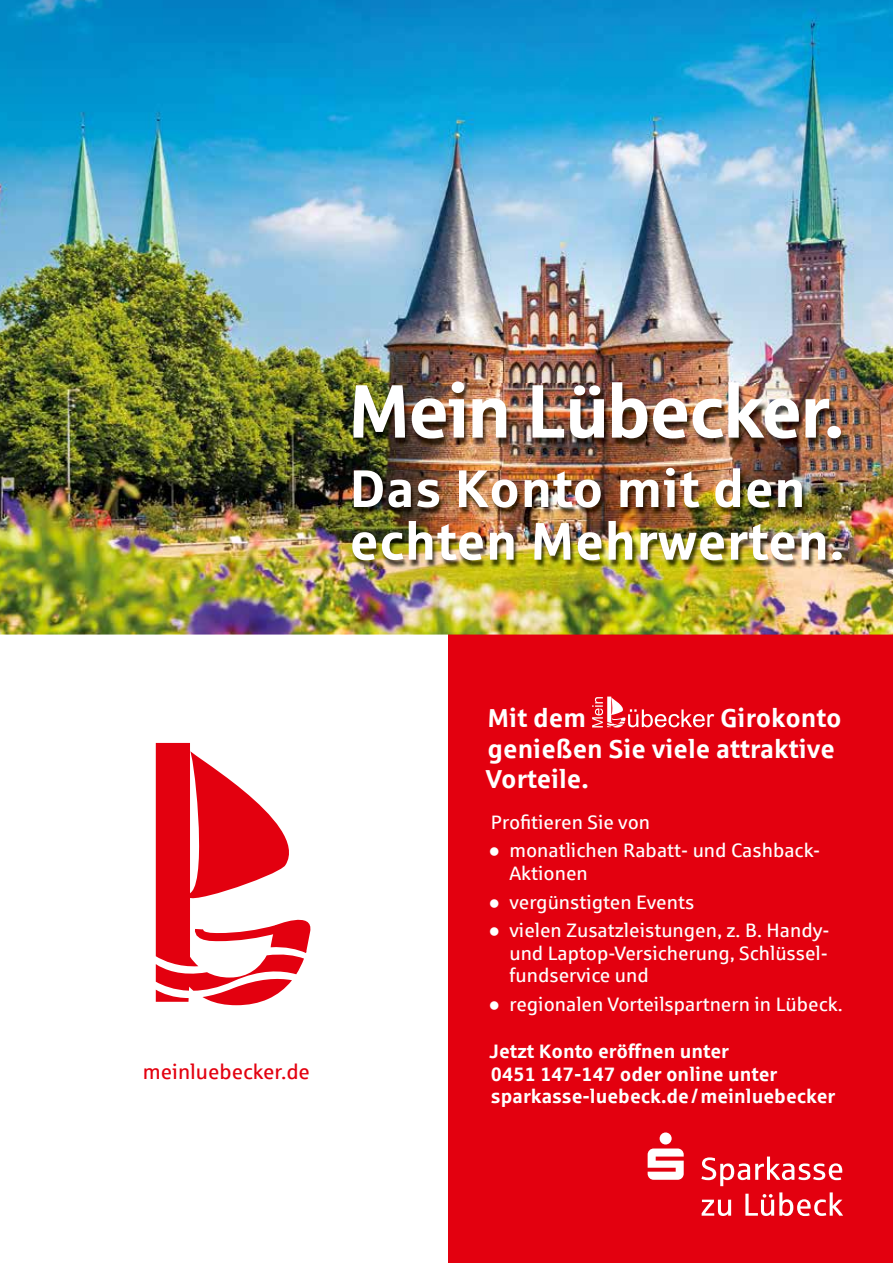
<style>
.page{position:relative;width:893px;height:1263px;background:#fff}
.page>*{position:absolute;margin:0;border:0;box-sizing:border-box;transform-origin:0 0}
.t1{font:75.3px "Sparkasse Head";letter-spacing:.005em;color:#fff}
.t2{font:700 52.65px/52.7px "Sparkasse Rg";letter-spacing:.005em;color:#fff}
.t3{font:700 25.95px/30.6px "Sparkasse Rg";color:#fff}
.t4{font:21px "Sparkasse Rg";color:#e3000f}
.t5{font:19.5px/22.6px "Sparkasse Rg";color:#fff}
.t6{font:700 19.5px/22.6px "Sparkasse Rg";color:#fff}
.s1{font-family:"Helvetica";font-weight:700}
</style>
<div class="page">
<div style="left:448px;top:634px;width:445px;height:629px;background:#e3000f"></div>
<img style="left:0;top:0;width:893px;height:634px">
<img style="left:353px;top:384px;width:493px;height:63px">
<img style="left:352px;top:470px;width:495px;height:98px">
<svg style="left:156px;top:743px;width:155px;height:262px"></svg>
<svg style="left:592px;top:696px;width:122px;height:31px"></svg>
<svg style="left:648px;top:1132px;width:36px;height:48px"></svg>
<svg style="left:701px;top:1156px;width:141px;height:30px"></svg>
<svg style="left:702px;top:1200px;width:29px;height:16px"></svg>
<svg style="left:745px;top:1192px;width:98px;height:24px"></svg>
<svg style="left:0;top:0;width:4px;height:6px"></svg>
<h1 class="t1" style="left:350px;top:363px;width:495px">Mein Lübecker.</h1>
<h2 class="t2" style="left:349px;top:460px;width:496px">Das Konto mit den echten Mehrwerten.</h2>
<p class="t4" style="left:143px;top:1059px;width:169px">meinluebecker.de</p>
<h3 class="t3" style="left:486px;top:702px;width:357px;text-indent:235px">Girokonto genießen Sie viele attraktive<br>Vorteile.</h3>
<p class="t5" style="left:491px;top:810px;width:161px">Profitieren Sie von</p>
<p class="t5" style="left:509px;top:839px;width:312px;text-indent:-21px"><span class="s1">●</span> monatlichen Rabatt- und Cashback-<br>Aktionen</p>
<p class="t5" style="left:488px;top:890px;width:207px"><span class="s1">●</span> vergünstigten Events</p>
<p class="t5" style="left:509px;top:918px;width:322px;text-align:justify;text-indent:-21px"><span class="s1">●</span> vielen Zusatzleistungen, z. B. Handy&shy;und Laptop-Versicherung, Schlüssel&shy;fundservice und</p>
<p class="t5" style="left:488px;top:992px;width:356px"><span class="s1">●</span> regionalen Vorteilspartnern in Lübeck.</p>
<p class="t6" style="left:489px;top:1039px;width:348px">Jetzt Konto eröffnen unter<br>0451 147-147 oder online unter sparkasse-luebeck.de/meinluebecker</p>
<h3 class="t3" style="left:487px;top:702px;width:100px">Mit dem</h3>
</div>
